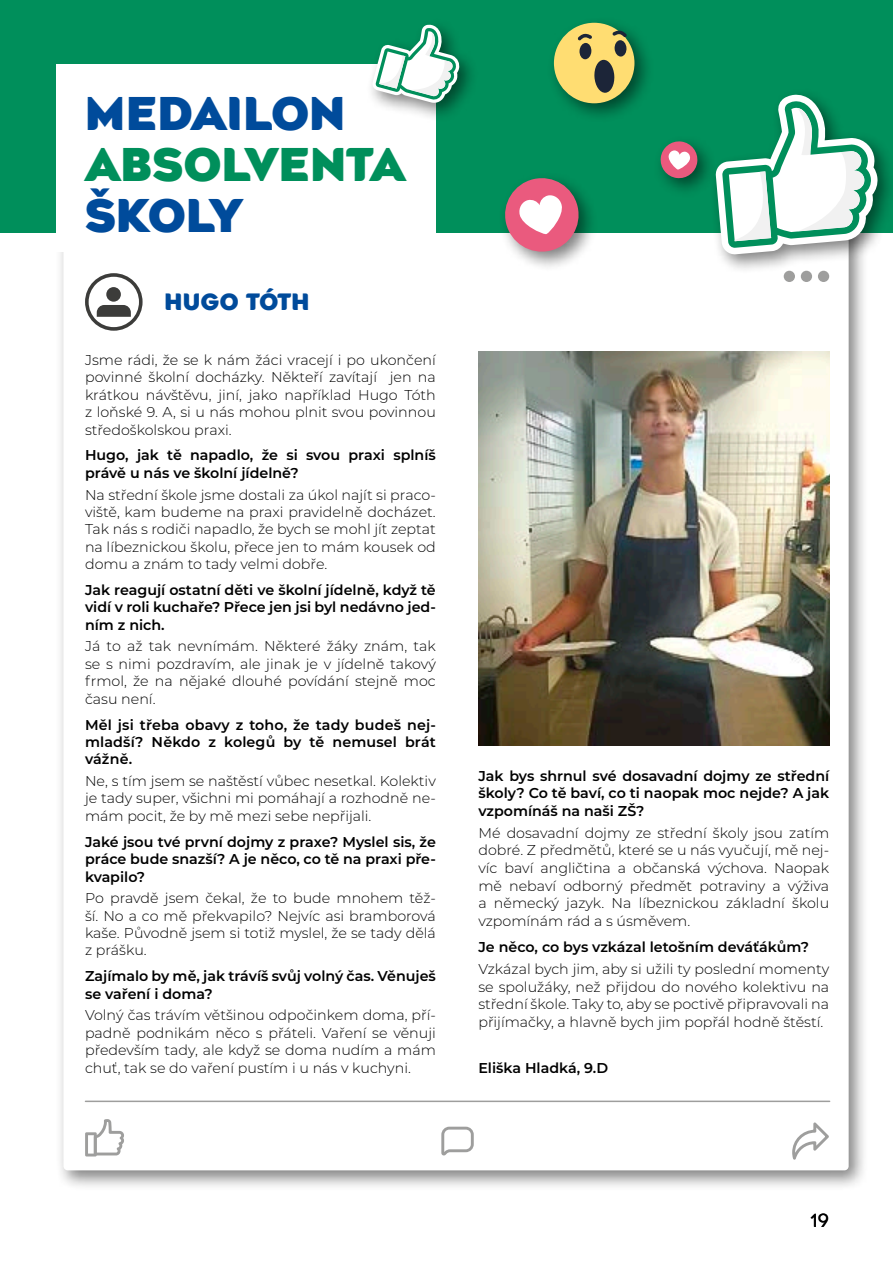
<style>
.page{position:relative;width:893px;height:1263px;background:#fff}
.page>*{position:absolute;margin:0;border:0;box-sizing:border-box;transform-origin:0 0}
.t1{font:900 45px/51px "Agenor";color:#004b9b}
.t2{font:900 22.5px "Agenor";letter-spacing:-.005em;color:#004b9b}
.t3{font:300 18px "Agenor";color:#000}
.t4{font:300 14.25px/17.4px "Montserrat";color:#000;text-align:justify}
.t5{font:600 14.25px/17.4px "Montserrat";color:#000;text-align:justify}
.s1{color:#008f5b}
</style>
<div class="page">
<div style="left:55px;top:191px;width:814px;height:999px;background:#000;opacity:.5"></div>
<div style="left:63px;top:199px;width:786px;height:971px;background:#fff;border-radius:4px"></div>
<div style="left:0;top:0;width:893px;height:233px;background:#008f5b"></div>
<div style="left:57px;top:64px;width:379px;height:188px;background:#fff"></div>
<div style="left:365px;top:17px;width:114px;height:105px;background:#000;opacity:.5"></div>
<svg style="left:372px;top:24px;width:88px;height:80px"></svg>
<div style="left:497px;top:170px;width:102px;height:102px;background:#000;opacity:.5"></div>
<svg style="left:501px;top:175px;width:81px;height:80px"></svg>
<div style="left:546px;top:15px;width:108px;height:108px;background:#000;opacity:.5"></div>
<div style="left:554px;top:23px;width:80px;height:80px;background:#ffdd72;border-radius:50%"></div>
<svg style="left:594px;top:59px;width:21px;height:34px"></svg>
<div style="left:614px;top:40px;width:13px;height:17px;background:#1c2538;border-radius:50%"></div>
<div style="left:579px;top:43px;width:13px;height:16px;background:#1c2538;border-radius:50%"></div>
<svg style="left:578px;top:34px;width:14px;height:6px"></svg>
<svg style="left:612px;top:30px;width:15px;height:7px"></svg>
<div style="left:708px;top:87px;width:185px;height:187px;background:#000;opacity:.5"></div>
<svg style="left:715px;top:94px;width:163px;height:161px"></svg>
<div style="left:653px;top:134px;width:64px;height:64px;background:#000;opacity:.5"></div>
<svg style="left:659px;top:140px;width:39px;height:39px"></svg>
<hr style="left:85px;top:1100px;width:745px;height:2px;background:#9e9e9d">
<svg style="left:85px;top:1119px;width:39px;height:37px"></svg>
<svg style="left:441px;top:1127px;width:33px;height:28px"></svg>
<svg style="left:792px;top:1122px;width:37px;height:38px"></svg>
<svg style="left:85px;top:273px;width:58px;height:58px"></svg>
<div style="left:106px;top:287px;width:15px;height:15px;background:#3c3c3a;border-radius:50%"></div>
<div style="left:784px;top:271px;width:11px;height:11px;background:#9e9e9d;border-radius:50%"></div>
<div style="left:801px;top:271px;width:11px;height:11px;background:#9e9e9d;border-radius:50%"></div>
<div style="left:818px;top:271px;width:11px;height:11px;background:#9e9e9d;border-radius:50%"></div>
<img style="left:478px;top:351px;width:351px;height:395px">
<p class="t1" style="left:85px;top:90px;width:322px">MEDAILON<br><span class="s1">ABSOLVENTA<br></span>ŠKOLY</p>
<p class="t2" style="left:164px;top:287px;width:147px">HUGO TÓTH</p>
<p class="t4" style="left:85px;top:351px;width:352px">Jsme rádi, že se k nám žáci vracejí i po ukončení povinné školní docházky. Někteří zavítají jen na krátkou návštěvu, jiní, jako například Hugo Tóth z loňské 9. A, si u nás mohou plnit svou povinnou středoškolskou praxi.</p>
<p class="t5" style="left:85px;top:446px;width:352px">Hugo, jak tě napadlo, že si svou praxi splníš právě u nás ve školní jídelně?</p>
<p class="t4" style="left:85px;top:485px;width:352px">Na střední škole jsme dostali za úkol najít si praco&shy;viště, kam budeme na praxi pravidelně docházet.<br>Tak nás s rodiči napadlo, že bych se mohl jít zeptat na líbeznickou školu, přece jen to mám kousek od domu a znám to tady velmi dobře.</p>
<p class="t5" style="left:85px;top:581px;width:352px">Jak reagují ostatní děti ve školní jídelně, když tě vidí v roli kuchaře? Přece jen jsi byl nedávno jed&shy;ním z nich.</p>
<p class="t4" style="left:85px;top:637px;width:352px">Já to až tak nevnímám. Některé žáky znám, tak se s nimi pozdravím, ale jinak je v jídelně takový frmol, že na nějaké dlouhé povídání stejně moc času není.</p>
<p class="t5" style="left:85px;top:715px;width:352px">Měl jsi třeba obavy z toho, že tady budeš nej&shy;mladší? Někdo z kolegů by tě nemusel brát vážně.</p>
<p class="t4" style="left:85px;top:772px;width:352px">Ne, s tím jsem se naštěstí vůbec nesetkal. Kolektiv je tady super, všichni mi pomáhají a rozhodně ne&shy;mám pocit, že by mě mezi sebe nepřijali.</p>
<p class="t5" style="left:85px;top:832px;width:352px">Jaké jsou tvé první dojmy z praxe? Myslel sis, že práce bude snazší? A je něco, co tě na praxi pře&shy;kvapilo?</p>
<p class="t4" style="left:85px;top:889px;width:352px">Po pravdě jsem čekal, že to bude mnohem těž&shy;ší. No a co mě překvapilo? Nejvíc asi bramborová kaše. Původně jsem si totiž myslel, že se tady dělá z prášku.</p>
<p class="t5" style="left:85px;top:967px;width:352px">Zajímalo by mě, jak trávíš svůj volný čas. Věnuješ se vaření i doma?</p>
<p class="t4" style="left:85px;top:1006px;width:352px">Volný čas trávím většinou odpočinkem doma, pří&shy;padně podnikám něco s přáteli. Vaření se věnuji především tady, ale když se doma nudím a mám chuť, tak se do vaření pustím i u nás v kuchyni.</p>
<p class="t5" style="left:478px;top:766px;width:352px">Jak bys shrnul své dosavadní dojmy ze střední školy? Co tě baví, co ti naopak moc nejde? A jak vzpomínáš na naši ZŠ?</p>
<p class="t4" style="left:478px;top:823px;width:352px">Mé dosavadní dojmy ze střední školy jsou zatím dobré. Z předmětů, které se u nás vyučují, mě nej&shy;víc baví angličtina a občanská výchova. Naopak mě nebaví odborný předmět potraviny a výživa a německý jazyk. Na líbeznickou základní školu vzpomínám rád a s úsměvem.</p>
<p class="t5" style="left:478px;top:938px;width:332px">Je něco, co bys vzkázal letošním deváťákům?</p>
<p class="t4" style="left:478px;top:959px;width:352px">Vzkázal bych jim, aby si užili ty poslední momenty se spolužáky, než přijdou do nového kolektivu na střední škole. Taky to, aby se poctivě připravovali na přijímačky, a hlavně bych jim popřál hodně štěstí.</p>
<p class="t5" style="left:478px;top:1058px;width:131px">Eliška Hladká, 9.D</p>
<p class="t3" style="left:810px;top:1210px;width:21px">19</p>
</div>
